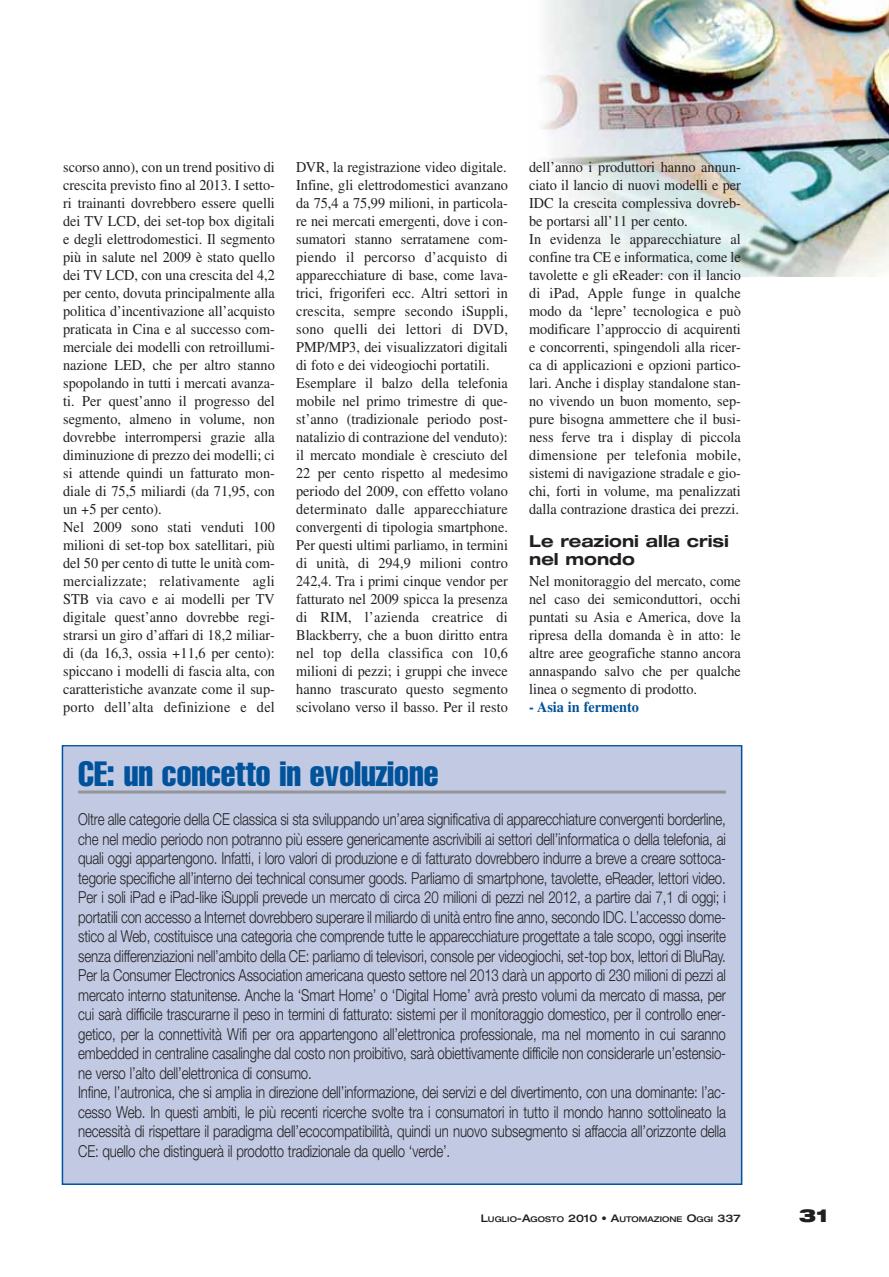
<style>
.page{position:relative;width:889px;height:1277px;background:#fff}
.page>*{position:absolute;margin:0;border:0;box-sizing:border-box;transform-origin:0 0}
.t1{font:extra-condensed 34.5px "Helvetica LT";color:#00529b}
.t2{font:900 expanded 18px "Helvetica Neue LT";color:#231f20}
.t3{font:300 16.5px/19.5px "Helvetica Neue LT";letter-spacing:-.01em;color:#231f20;scale:.8 1}
.t4{font:700 expanded 16.5px/18px "Helvetica Neue LT";color:#231f20}
.t5{font:15px/18px "Times LT";color:#231f20;scale:.95 1}
.t6{font:700 15px "Times LT";color:#00529b;scale:.95 1}
.t7{font:500 expanded 7.8px "Helvetica Neue LT";color:#231f20}
.s1{font-size:10.5px}
</style>
<div class="page">
<img style="left:542px;top:0;width:346px;height:276px">
<div style="left:63px;top:747px;width:677px;height:436px;background:#c1c9e3"></div>
<div style="left:62px;top:745px;width:680px;height:440px;border:2px solid #00529b"></div>
<hr style="left:78px;top:791px;width:647px;height:3px;background:#939598">
<p class="t5" style="left:63px;top:160px;width:224px">scorso anno), con un trend positivo di crescita previsto fino al 2013. I setto&shy;ri trainanti dovrebbero essere quelli dei TV LCD, dei set-top box digitali e degli elettrodomestici. Il segmento più in salute nel 2009 è stato quello dei TV LCD, con una crescita del 4,2 per cento, dovuta principalmente alla politica d’incentivazione all’acquisto praticata in Cina e al successo com&shy;merciale dei modelli con retroillumi&shy;nazione LED, che per altro stanno spopolando in tutti i mercati avanza&shy;ti. Per quest’anno il progresso del segmento, almeno in volume, non dovrebbe interrompersi grazie alla diminuzione di prezzo dei modelli; ci si attende quindi un fatturato mon&shy;diale di 75,5 miliardi (da 71,95, con un +5 per cento).<br>Nel 2009 sono stati venduti 100 milioni di set-top box satellitari, più del 50 per cento di tutte le unità com&shy;mercializzate; relativamente agli STB via cavo e ai modelli per TV digitale quest’anno dovrebbe regi&shy;strarsi un giro d’affari di 18,2 miliar&shy;di (da 16,3, ossia +11,6 per cento): spiccano i modelli di fascia alta, con caratteristiche avanzate come il sup&shy;porto dell’alta definizione e del</p>
<p class="t5" style="left:296px;top:160px;width:224px">DVR, la registrazione video digitale.<br>Infine, gli elettrodomestici avanzano da 75,4 a 75,99 milioni, in particola&shy;re nei mercati emergenti, dove i con&shy;sumatori stanno serratamene com&shy;piendo il percorso d’acquisto di apparecchiature di base, come lava&shy;trici, frigoriferi ecc. Altri settori in crescita, sempre secondo iSuppli, sono quelli dei lettori di DVD, PMP/MP3, dei visualizzatori digitali di foto e dei videogiochi portatili.<br>Esemplare il balzo della telefonia mobile nel primo trimestre di que&shy;st’anno (tradizionale periodo post&shy;natalizio di contrazione del venduto): il mercato mondiale è cresciuto del 22 per cento rispetto al medesimo periodo del 2009, con effetto volano determinato dalle apparecchiature convergenti di tipologia smartphone.<br>Per questi ultimi parliamo, in termini di unità, di 294,9 milioni contro 242,4. Tra i primi cinque vendor per fatturato nel 2009 spicca la presenza di RIM, l’azienda creatrice di Blackberry, che a buon diritto entra nel top della classifica con 10,6 milioni di pezzi; i gruppi che invece hanno trascurato questo segmento scivolano verso il basso. Per il resto</p>
<p class="t5" style="left:529px;top:160px;width:224px">dell’anno i produttori hanno annun&shy;ciato il lancio di nuovi modelli e per IDC la crescita complessiva dovreb&shy;be portarsi all’11 per cento.<br>In evidenza le apparecchiature al confine tra CE e informatica, come le tavolette e gli eReader: con il lancio di iPad, Apple funge in qualche modo da ‘lepre’ tecnologica e può modificare l’approccio di acquirenti e concorrenti, spingendoli alla ricer&shy;ca di applicazioni e opzioni partico&shy;lari. Anche i display standalone stan&shy;no vivendo un buon momento, sep&shy;pure bisogna ammettere che il busi&shy;ness ferve tra i display di piccola dimensione per telefonia mobile, sistemi di navigazione stradale e gio&shy;chi, forti in volume, ma penalizzati dalla contrazione drastica dei prezzi.</p>
<p class="t4" style="left:529px;top:534px;width:201px">Le reazioni alla crisi nel mondo</p>
<p class="t5" style="left:529px;top:574px;width:224px;text-align:justify">Nel monitoraggio del mercato, come nel caso dei semiconduttori, occhi puntati su Asia e America, dove la ripresa della domanda è in atto: le altre aree geografiche stanno ancora annaspando salvo che per qualche linea o segmento di prodotto.</p>
<p class="t6" style="left:529px;top:701px;width:117px">- Asia in fermento</p>
<h1 class="t1" style="left:78px;top:754px;width:361px">CE: un concetto in evoluzione</h1>
<p class="t3" style="left:78px;top:812px;width:811px">Oltre alle categorie della CE classica si sta sviluppando un’area significativa di apparecchiature convergenti borderline, che nel medio periodo non potranno più essere genericamente ascrivibili ai settori dell’informatica o della telefonia, ai quali oggi appartengono. Infatti, i loro valori di produzione e di fatturato dovrebbero indurre a breve a creare sottoca&shy;tegorie specifiche all’interno dei technical consumer goods. Parliamo di smartphone, tavolette, eReader, lettori video.<br>Per i soli iPad e iPad-like iSuppli prevede un mercato di circa 20 milioni di pezzi nel 2012, a partire dai 7,1 di oggi; i portatili con accesso a Internet dovrebbero superare il miliardo di unità entro fine anno, secondo IDC. L’accesso dome&shy;stico al Web, costituisce una categoria che comprende tutte le apparecchiature progettate a tale scopo, oggi inserite senza differenziazioni nell’ambito della CE: parliamo di televisori, console per videogiochi, set-top box, lettori di BluRay.<br>Per la Consumer Electronics Association americana questo settore nel 2013 darà un apporto di 230 milioni di pezzi al mercato interno statunitense. Anche la ‘Smart Home’ o ‘Digital Home’ avrà presto volumi da mercato di massa, per cui sarà difficile trascurarne il peso in termini di fatturato: sistemi per il monitoraggio domestico, per il controllo ener&shy;getico, per la connettività Wifi per ora appartengono all’elettronica professionale, ma nel momento in cui saranno embedded in centraline casalinghe dal costo non proibitivo, sarà obiettivamente difficile non considerarle un’estensio&shy;ne verso l’alto dell’elettronica di consumo.<br>Infine, l’autronica, che si amplia in direzione dell’informazione, dei servizi e del divertimento, con una dominante: l’ac&shy;cesso Web. In questi ambiti, le più recenti ricerche svolte tra i consumatori in tutto il mondo hanno sottolineato la necessità di rispettare il paradigma dell’ecocompatibilità, quindi un nuovo subsegmento si affaccia all’orizzonte della CE: quello che distinguerà il prodotto tradizionale da quello ‘verde’.</p>
<p class="t7" style="left:481px;top:1216px;width:261px"><span class="s1">L</span>UGLIO<span class="s1">-A</span>GOSTO <span class="s1">2010 • A</span>UTOMAZIONE <span class="s1">O</span>GGI <span class="s1">337</span></p>
<p class="t2" style="left:798px;top:1204px;width:31px">31</p>
</div>
